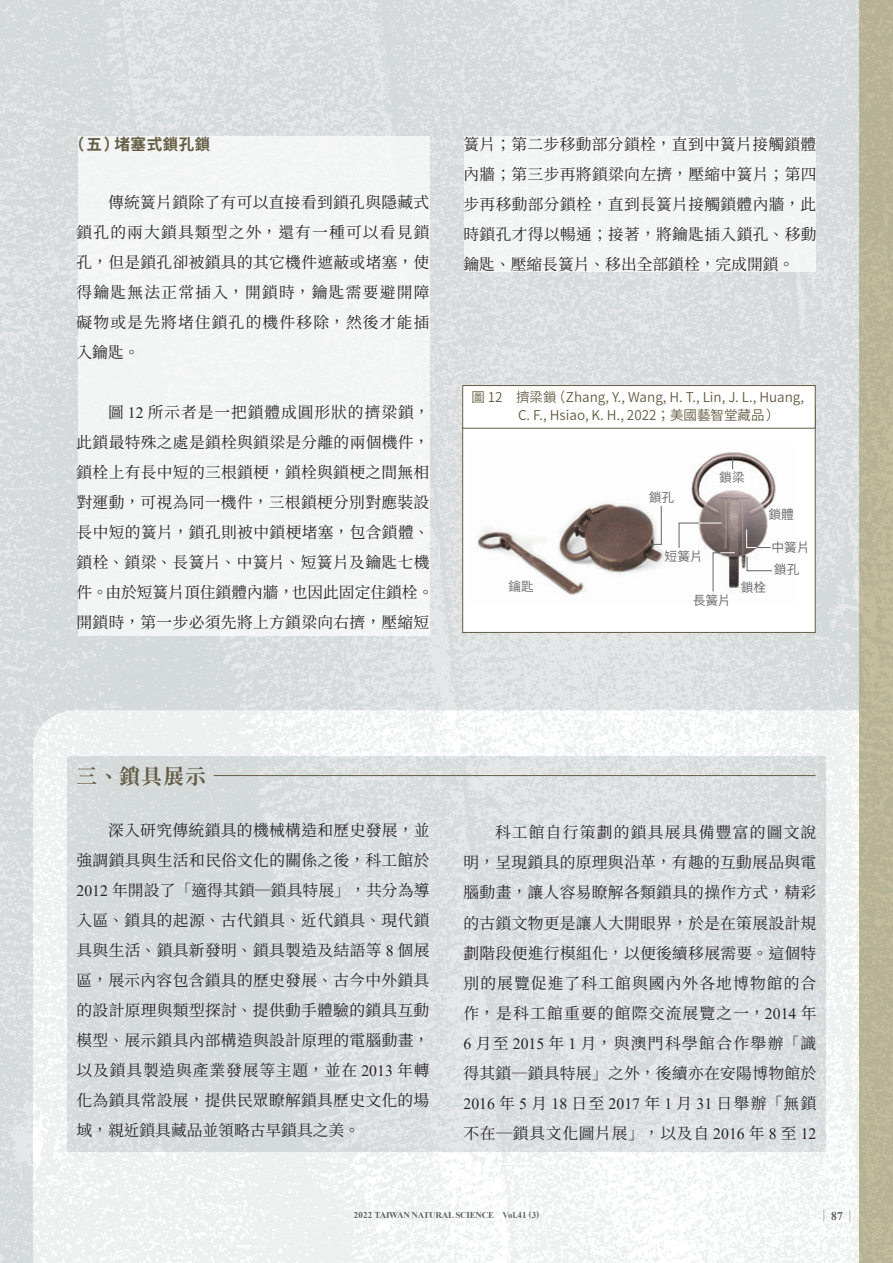
<style>
.page{position:relative;width:893px;height:1263px;background:#fff}
.page>*{position:absolute;margin:0;border:0;box-sizing:border-box;transform-origin:0 0}
.t1{font:700 21px "Gen Ryu Min TW";color:#645c44}
.t2{font:15.75px/30px "Source Han Serif TC";letter-spacing:.02em;color:#262324;text-align:justify}
.t3{font:15.75px "Times New Roman";color:#262324}
.t4{font:15.75px "Source Han Serif TC";letter-spacing:.045em;color:#262324}
.t5{font:700 15.75px "Source Han Sans TC";letter-spacing:.03em;color:#645c44}
.t6{font:13.5px/18px "Source Han Sans TC";color:#645c44}
.t7{font:12.75px "Source Han Sans TC";color:#636366}
.t8{font:12px "Source Han Serif TC";color:#636366;scale:.8 1}
.t9{font:700 9px "Times New Roman";letter-spacing:-.025em;color:#636366}
.s1{font-family:"Times New Roman"}
.s2{font-family:"Source Han Serif TC"}
.s3{font-family:"Times New Roman";font-weight:700}
</style>
<div class="page">
<img style="left:0;top:0;width:893px;height:1263px">
<div style="left:78px;top:136px;width:351px;height:500px;background:#f3f4f4"></div>
<div style="left:464px;top:136px;width:351px;height:136px;background:#f3f4f4"></div>
<div style="left:462px;top:407px;width:353px;height:226px;background:#fff;border:1px solid #645c44"></div>
<div style="left:463px;top:386px;width:352px;height:42px;background:#fff"></div>
<div style="left:462px;top:385px;width:353px;height:43px;border:1px solid #645c44"></div>
<img style="left:477px;top:452px;width:299px;height:143px">
<hr style="left:214px;top:775px;width:601px;height:1px;background:#645c44">
<svg style="left:648px;top:505px;width:14px;height:40px"></svg>
<svg style="left:746px;top:556px;width:27px;height:15px"></svg>
<svg style="left:732px;top:457px;width:1px;height:12px"></svg>
<svg style="left:678px;top:522px;width:57px;height:70px"></svg>
<svg style="left:746px;top:529px;width:25px;height:19px"></svg>
<p class="t5" style="left:69px;top:135px;width:143px">（五）堵塞式鎖孔鎖</p>
<p class="t2" style="left:77px;top:187px;width:354px;text-indent:32px">傳統簧片鎖除了有可以直接看到鎖孔與隱藏式鎖孔的兩大鎖具類型之外，還有一種可以看見鎖孔，但是鎖孔卻被鎖具的其它機件遮蔽或堵塞，使得鑰匙無法正常插入，開鎖時，鑰匙需要避開障礙物或是先將堵住鎖孔的機件移除，然後才能插入鑰匙。</p>
<p class="t2" style="left:77px;top:397px;width:358px;text-align:left;text-indent:31px">圖 <span class="s1">12</span> 所示者是一把鎖體成圓形狀的擠梁鎖，此鎖最特殊之處是鎖栓與鎖梁是分離的兩個機件，鎖栓上有長中短的三根鎖梗，鎖栓與鎖梗之間無相對運動，可視為同一機件，三根鎖梗分別對應裝設長中短的簧片，鎖孔則被中鎖梗堵塞，包含鎖體、鎖栓、鎖梁、長簧片、中簧片、短簧片及鑰匙七機件。由於短簧片頂住鎖體內牆，也因此固定住鎖栓。開鎖時，第一步必須先將上方鎖梁向右擠，壓縮短</p>
<p class="t2" style="left:463px;top:130px;width:355px">簧片；第二步移動部分鎖栓，直到中簧片接觸鎖體內牆；第三步再將鎖梁向左擠，壓縮中簧片；第四步再移動部分鎖栓，直到長簧片接觸鎖體內牆，此時鎖孔才得以暢通；接著，將鑰匙插入鎖孔、移動鑰匙、壓縮長簧片、移出全部鎖栓，完成開鎖。</p>
<p class="t6" style="left:471px;top:388px;width:334px">圖 12　擠梁鎖（Zhang, Y., Wang, H. T., Lin, J. L., Huang,　　　 C. F., Hsiao, K. H., 2022；美國藝智堂藏品）</p>
<p class="t7" style="left:508px;top:579px;width:27px">鑰匙</p>
<p class="t7" style="left:649px;top:490px;width:27px">鎖孔</p>
<p class="t7" style="left:719px;top:470px;width:27px">鎖梁</p>
<p class="t7" style="left:768px;top:507px;width:27px">鎖體</p>
<p class="t7" style="left:665px;top:549px;width:40px">短簧片</p>
<p class="t7" style="left:693px;top:593px;width:40px">長簧片</p>
<p class="t7" style="left:772px;top:540px;width:40px">中簧片</p>
<p class="t7" style="left:741px;top:580px;width:27px">鎖栓</p>
<p class="t7" style="left:774px;top:562px;width:27px">鎖孔</p>
<h1 class="t1" style="left:77px;top:764px;width:131px">三、鎖具展示</h1>
<p class="t2" style="left:77px;top:816px;width:355px;text-indent:32px">深入研究傳統鎖具的機械構造和歷史發展，並強調鎖具與生活和民俗文化的關係之後，科工館於<span class="s1">2012</span> 年開設了「適得其鎖―鎖具特展」，共分為導入區、鎖具的起源、古代鎖具、近代鎖具、現代鎖具與生活、鎖具新發明、鎖具製造及結語等 <span class="s1">8</span> 個展區，展示內容包含鎖具的歷史發展、古今中外鎖具的設計原理與類型探討、提供動手體驗的鎖具互動模型、展示鎖具內部構造與設計原理的電腦動畫，以及鎖具製造與產業發展等主題，並在 <span class="s1">2013</span> 年轉化為鎖具常設展，提供民眾瞭解鎖具歷史文化的場域，親近鎖具藏品並領略古早鎖具之美。</p>
<p class="t2" style="left:463px;top:818px;width:354px;text-indent:32px">科工館自行策劃的鎖具展具備豐富的圖文說明，呈現鎖具的原理與沿革，有趣的互動展品與電腦動畫，讓人容易瞭解各類鎖具的操作方式，精彩的古鎖文物更是讓人大開眼界，於是在策展設計規劃階段便進行模組化，以便後續移展需要。這個特別的展覽促進了科工館與國內外各地博物館的合作，是科工館重要的館際交流展覽之一，<span class="s1">2014</span> 年<span class="s1">6</span> 月至 <span class="s1">2015</span> 年 <span class="s1">1</span> 月，與澳門科學館合作舉辦「識得其鎖―鎖具特展」之外，後續亦在安陽博物館於</p>
<p class="t3" style="left:463px;top:1092px;width:354px">2016 <span class="s2">年</span> 5 <span class="s2">月</span> 18 <span class="s2">日至</span> 2017 <span class="s2">年</span> 1 <span class="s2">月</span> 31 <span class="s2">日舉辦「無鎖</span></p>
<p class="t4" style="left:463px;top:1124px;width:354px">不在―鎖具文化圖片展」，以及自 <span class="s1">2016</span> 年 <span class="s1">8</span> 至 <span class="s1">12</span></p>
<p class="t9" style="left:354px;top:1208px;width:187px">2022 TAIWAN NATURAL SCIENCE Vol.41 (3)</p>
<p class="t8" style="left:819px;top:1209px;width:46px">｜<span class="s3">87</span>｜</p>
</div>
